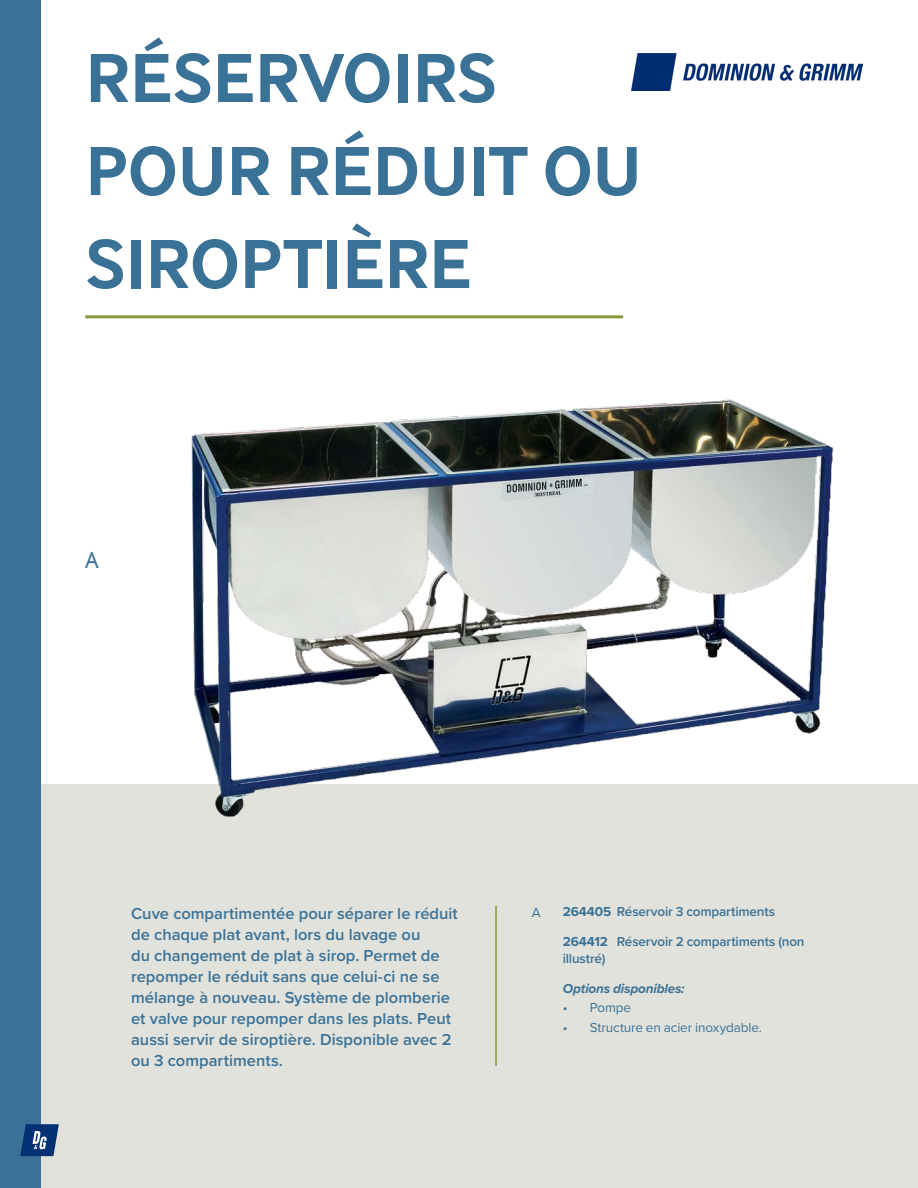
<style>
.page{position:relative;width:918px;height:1188px;background:#fff}
.page>*{position:absolute;margin:0;border:0;box-sizing:border-box;transform-origin:0 0}
.Title_Evap{font:700 72px/93px "Inter Face";letter-spacing:-.005em;color:#3a7297}
.Title_Evap-2{font:24px "Inter Face";color:#3a7297}
.Evap_Write-Up{font:600 16.5px/21px "Proxima Nova";color:#3a7297}
.Evap_Write-Up-2{font:600 13.5px/16.5px "Proxima Nova";letter-spacing:-.01em;color:#3a7297}
.Evap_Write-Up-3{font:13.5px "Proxima Nova";letter-spacing:-.01em;color:#3a7297}
.Evap_Write-Up-4{font:italic 700 13.5px "Proxima Nova";letter-spacing:-.01em;color:#3a7297}
.s1{font-weight:700}
</style>
<div class="page">
<div style="left:40px;top:785px;width:878px;height:403px;background:#e2e2dc"></div>
<div style="left:0;top:0;width:40px;height:1188px;background:#3a7297"></div>
<hr style="left:85px;top:315px;width:538px;height:3px;background:#889738">
<svg style="left:20px;top:1124px;width:39px;height:32px"></svg>
<img style="left:632px;top:54px;width:231px;height:36px">
<img style="left:128px;top:399px;width:728px;height:418px">
<hr style="left:495px;top:906px;width:2px;height:160px;background:#889738">
<p class="Title_Evap" style="left:85px;top:31px;width:558px">RÉSERVOIRS<br>POUR RÉDUIT OU<br>SIROPTIÈRE</p>
<p class="Title_Evap-2" style="left:85px;top:546px;width:15px">A</p>
<p class="Evap_Write-Up" style="left:131px;top:902px;width:328px">Cuve compartimentée pour séparer le réduit de chaque plat avant, lors du lavage ou<br>du changement de plat à sirop. Permet de repomper le réduit sans que celui-ci ne se mélange à nouveau. Système de plomberie et valve pour repomper dans les plats. Peut aussi servir de siroptière. Disponible avec 2 ou 3 compartiments.</p>
<p class="Evap_Write-Up-2" style="left:563px;top:903px;width:214px"><span class="s1">264405</span> Réservoir 3 compartiments</p>
<p class="Evap_Write-Up-3" style="left:532px;top:902px;width:10px">A</p>
<p class="Evap_Write-Up-2" style="left:563px;top:933px;width:243px"><span class="s1">264412</span> Réservoir 2 compartiments (non illustré)</p>
<p class="Evap_Write-Up-4" style="left:563px;top:978px;width:123px">Options disponibles:</p>
<p class="Evap_Write-Up-3" style="left:563px;top:998px;width:70px">• Pompe</p>
<p class="Evap_Write-Up-3" style="left:563px;top:1017px;width:201px">• Structure en acier inoxydable.</p>
</div>
